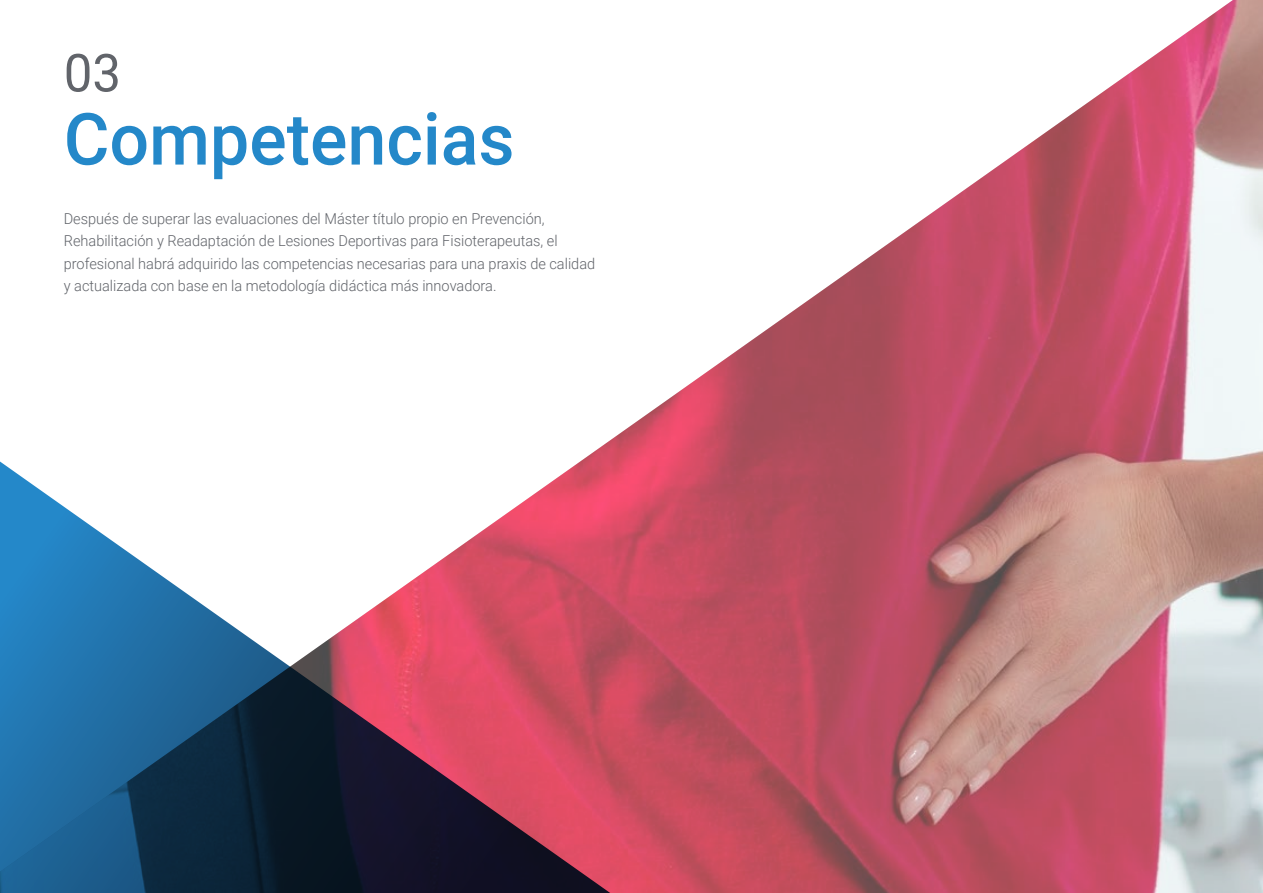
<style>
.page{position:relative;width:1263px;height:893px;background:#fff}
.page>*{position:absolute;margin:0;border:0;box-sizing:border-box;transform-origin:0 0}
.t1{font:500 72px "Roboto";color:#2488c9}
.t2{font:52.5px "Roboto";color:#61646a}
.t3{font:300 15px/22.5px "Roboto";color:#61646a}
</style>
<div class="page">
<img style="left:602px;top:0;width:661px;height:893px">
<svg style="left:0;top:446px;width:640px;height:447px"></svg>
<h2 class="t2" style="left:64px;top:36px;width:59px">03</h2>
<h1 class="t1" style="left:64px;top:89px;width:452px">Competencias</h1>
<p class="t3" style="left:64px;top:207px;width:533px">Después de superar las evaluaciones del Máster título propio en Prevención, Rehabilitación y Readaptación de Lesiones Deportivas para Fisioterapeutas, el profesional habrá adquirido las competencias necesarias para una praxis de calidad y actualizada con base en la metodología didáctica más innovadora.</p>
</div>
